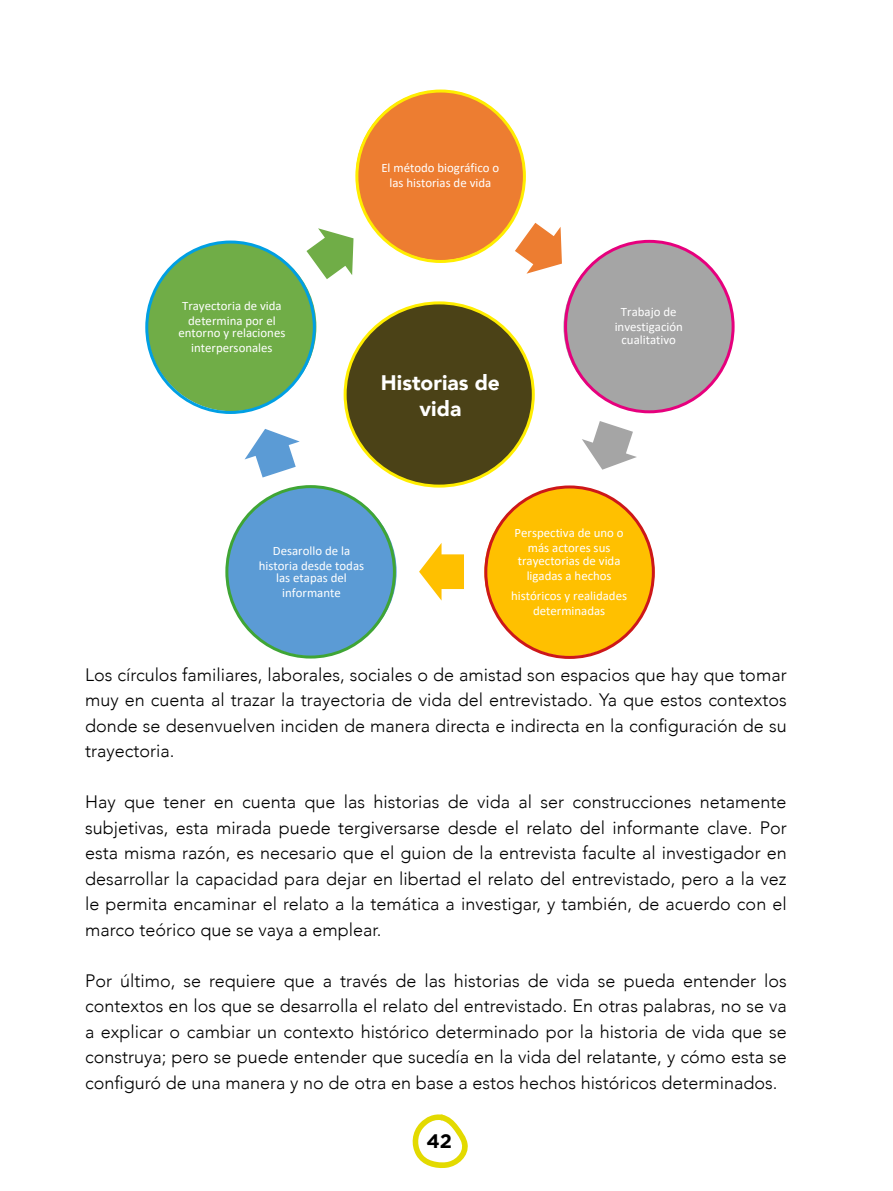
<style>
.page{position:relative;width:893px;height:1191px;background:#fff}
.page>*{position:absolute;margin:0;border:0;box-sizing:border-box;transform-origin:0 0}
.t1{font:900 21px/25.5px "Avenir";color:#fff;text-align:center}
.t2{font:700 19.5px "Gotham";color:#000}
.t3{font:300 18px/25.5px "Avenir";color:#000;text-align:justify}
.t4{font:12.9px/15px "Calibri";color:#fff;text-align:center}
</style>
<div class="page">
<svg style="left:412px;top:1114px;width:56px;height:54px"></svg>
<div style="left:355px;top:89px;width:171px;height:172px;background:#ed7d31;border-radius:50%"></div>
<svg style="left:515px;top:223px;width:47px;height:51px"></svg>
<div style="left:562px;top:241px;width:173px;height:171px;background:#a5a5a5;border-radius:50%"></div>
<svg style="left:582px;top:421px;width:55px;height:49px"></svg>
<div style="left:483px;top:486px;width:172px;height:171px;background:#ffc000;border-radius:50%"></div>
<svg style="left:419px;top:543px;width:45px;height:57px"></svg>
<div style="left:225px;top:486px;width:173px;height:171px;background:#5b9bd5;border-radius:50%"></div>
<svg style="left:245px;top:429px;width:55px;height:48px"></svg>
<div style="left:146px;top:241px;width:171px;height:171px;background:#70ad47;border-radius:50%"></div>
<svg style="left:306px;top:228px;width:47px;height:51px"></svg>
<div style="left:345px;top:303px;width:188px;height:183px;background:#4b4217;border-radius:50%"></div>
<p class="t4" style="left:381px;top:159px;width:120px">El método biográfico o las historias de vida</p>
<p class="t4" style="left:182px;top:297px;width:101px">Trayectoria de vida determina por el</p>
<p class="t4" style="left:178px;top:325px;width:108px">entorno y relaciones interpersonales</p>
<p class="t1" style="left:381px;top:370px;width:120px">Historias de vida</p>
<p class="t4" style="left:615px;top:304px;width:70px">Trabajo de investigación</p>
<p class="t4" style="left:622px;top:332px;width:56px">cualitativo</p>
<p class="t4" style="left:259px;top:542px;width:107px">Desarollo de la historia desde todas</p>
<p class="t4" style="left:276px;top:570px;width:72px">las etapas del informante</p>
<p class="t4" style="left:515px;top:525px;width:111px">Perspectiva de uno o más actores sus</p>
<p class="t4" style="left:518px;top:553px;width:104px">trayectorias de vida ligadas a hechos</p>
<p class="t4" style="left:511px;top:587px;width:117px">históricos y realidades determinadas</p>
<p class="t3" style="left:85px;top:661px;width:703px">Los círculos familiares, laborales, sociales o de amistad son espacios que hay que tomar muy en cuenta al trazar la trayectoria de vida del entrevistado. Ya que estos contextos donde se desenvuelven inciden de manera directa e indirecta en la configuración de su trayectoria.</p>
<p class="t3" style="left:85px;top:789px;width:703px">Hay que tener en cuenta que las historias de vida al ser construcciones netamente subjetivas, esta mirada puede tergiversarse desde el relato del informante clave. Por esta misma razón, es necesario que el guion de la entrevista faculte al investigador en desarrollar la capacidad para dejar en libertad el relato del entrevistado, pero a la vez le permita encaminar el relato a la temática a investigar, y también, de acuerdo con el marco teórico que se vaya a emplear.</p>
<p class="t3" style="left:85px;top:967px;width:703px">Por último, se requiere que a través de las historias de vida se pueda entender los contextos en los que se desarrolla el relato del entrevistado. En otras palabras, no se va a explicar o cambiar un contexto histórico determinado por la historia de vida que se construya; pero se puede entender que sucedía en la vida del relatante, y cómo esta se configuró de una manera y no de otra en base a estos hechos históricos determinados.</p>
<p class="t2" style="left:426px;top:1128px;width:27px">42</p>
</div>
